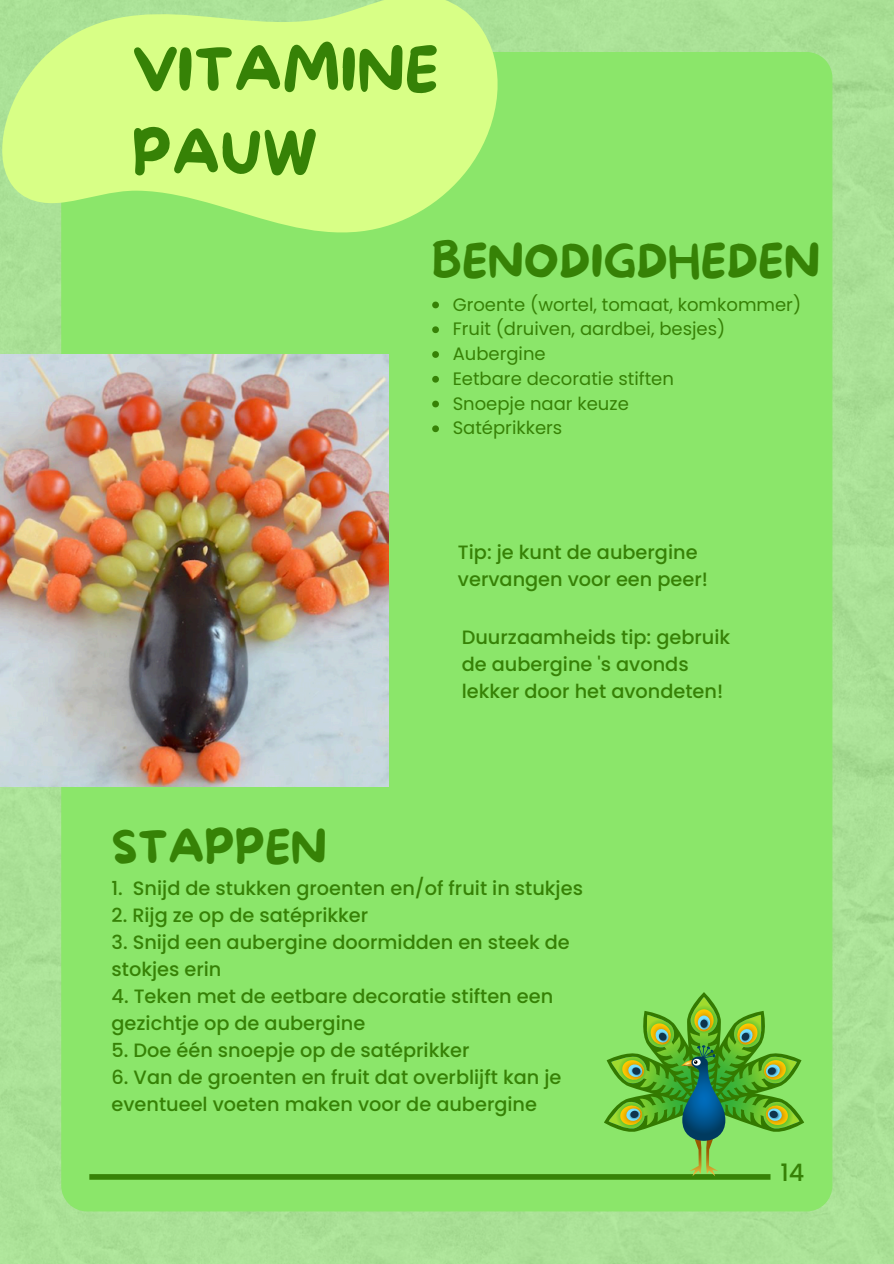
<style>
.page{position:relative;width:894px;height:1264px;background:#fff}
.page>*{position:absolute;margin:0;border:0;box-sizing:border-box;transform-origin:0 0}
.t1{font:60px/83.2px "More Sugar";color:#368206}
.t2{font:45.3px "More Sugar";color:#368206}
.t3{font:500 24px "Poppins";color:#368206}
.t4{font:500 19.35px/27px "Poppins";color:#368206}
.t5{font:18px "Poppins";color:#368206}
</style>
<div class="page">
<div style="left:0;top:0;width:893px;height:1263px;background:#aae196"></div>
<div style="left:61px;top:52px;width:771px;height:1159px;background:#8be66a"></div>
<div style="left:89px;top:1174px;width:681px;height:5px;background:#368206"></div>
<svg style="left:0;top:0;width:509px;height:236px;fill:#d8ff86"></svg>
<img style="left:0;top:354px;width:388px;height:432px">
<svg style="left:603px;top:992px;width:201px;height:184px"></svg>
<svg style="left:432px;top:301px;width:7px;height:7px"></svg>
<svg style="left:432px;top:326px;width:7px;height:7px"></svg>
<svg style="left:432px;top:351px;width:7px;height:7px"></svg>
<svg style="left:432px;top:376px;width:7px;height:6px"></svg>
<svg style="left:432px;top:400px;width:7px;height:7px"></svg>
<svg style="left:432px;top:425px;width:7px;height:7px"></svg>
<h3 class="t1" style="left:132px;top:31px;width:308px">VITAMINE<br>PAUW</h3>
<p class="t2" style="left:431px;top:236px;width:390px">BENODIGDHEDEN</p>
<h2 class="t5" style="left:452px;top:292px;width:350px">Groente (wortel, tomaat, komkommer)</h2>
<p class="t5" style="left:452px;top:316px;width:274px">Fruit (druiven, aardbei, besjes)</p>
<p class="t5" style="left:452px;top:341px;width:94px">Aubergine</p>
<p class="t5" style="left:452px;top:366px;width:223px">Eetbare decoratie stiften</p>
<p class="t5" style="left:452px;top:391px;width:178px">Snoepje naar keuze</p>
<p class="t5" style="left:452px;top:415px;width:111px">Satéprikkers</p>
<h2 class="t4" style="left:458px;top:538px;width:251px">Tip: je kunt de aubergine vervangen voor een peer!</h2>
<p class="t2" style="left:111px;top:822px;width:217px">STAPPEN</p>
<p class="t4" style="left:461px;top:623px;width:270px">Duurzaamheids tip: gebruik de aubergine 's avonds lekker door het avondeten!</p>
<h3 class="t4" style="left:111px;top:874px;width:473px">1. Snijd de stukken groenten en/of fruit in stukjes</h3>
<h3 class="t4" style="left:111px;top:901px;width:258px">2. Rijg ze op de satéprikker</h3>
<h3 class="t4" style="left:111px;top:928px;width:459px">3. Snijd een aubergine doormidden en steek de stokjes erin</h3>
<h3 class="t4" style="left:111px;top:982px;width:443px">4. Teken met de eetbare decoratie stiften een gezichtje op de aubergine</h3>
<h3 class="t4" style="left:111px;top:1036px;width:359px">5. Doe één snoepje op de satéprikker</h3>
<h3 class="t4" style="left:111px;top:1063px;width:451px">6. Van de groenten en fruit dat overblijft kan je eventueel voeten maken voor de aubergine</h3>
<h3 class="t3" style="left:780px;top:1156px;width:25px">14</h3>
</div>
